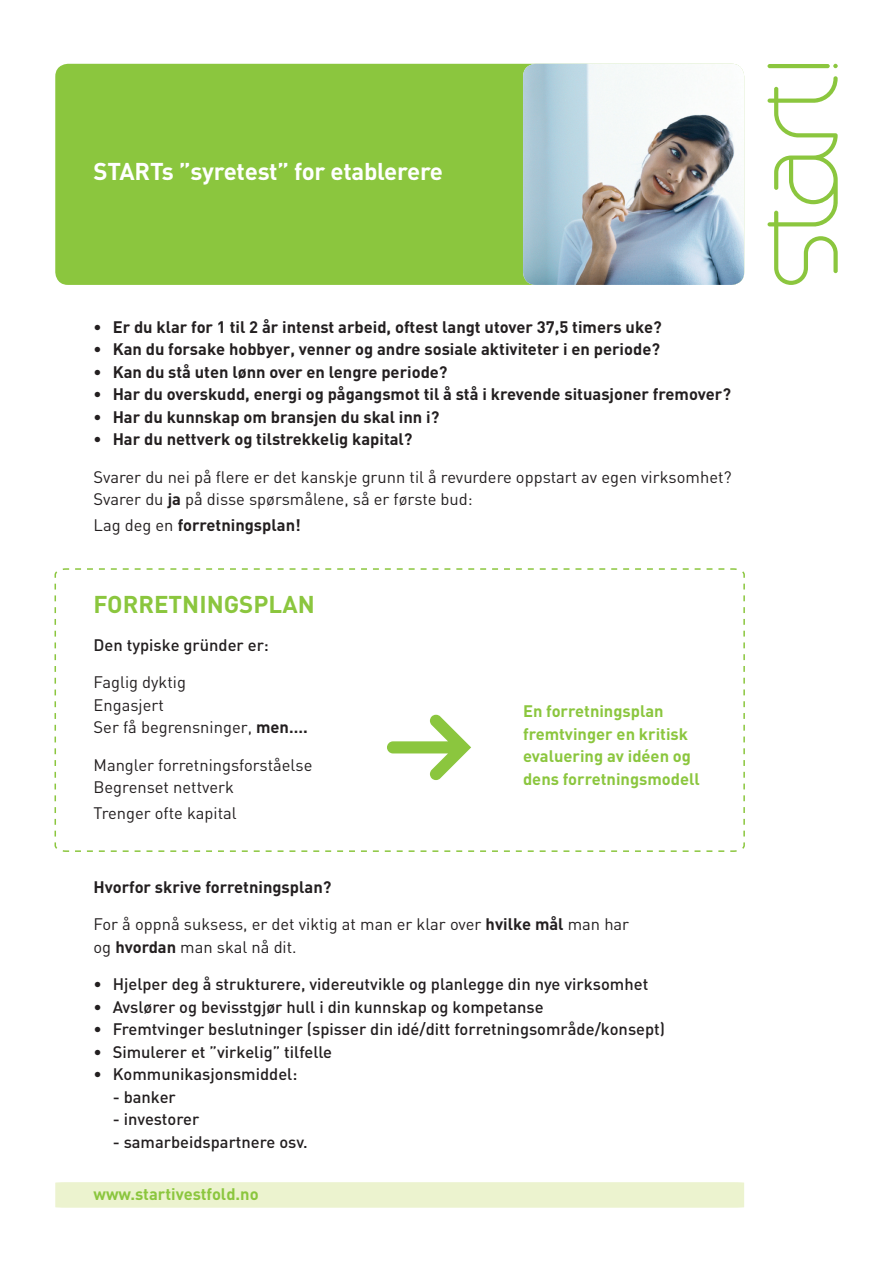
<style>
.page{position:relative;width:893px;height:1263px;background:#fff}
.page>*{position:absolute;margin:0;border:0;box-sizing:border-box;transform-origin:0 0}
.t1{font:700 24px "DIN";letter-spacing:-.01em;color:#fff}
.t2{font:700 24px "DIN";color:#8bc63e}
.t3{font:700 16.5px "DIN";color:#231f20}
.t4{font:16.5px/22.5px "DIN";color:#231f20}
.t5{font:500 16.5px "DIN";color:#231f20}
.t6{font:700 16.5px/22.5px "DIN";color:#8bc63e}
.s1{font-weight:700}
.s2{font-weight:400}
</style>
<div class="page">
<svg style="left:54px;top:568px;width:691px;height:284px"></svg>
<svg style="left:55px;top:1182px;width:689px;height:26px;background:#ecf3cf"></svg>
<div style="left:55px;top:64px;width:689px;height:221px;background:#8bc63e;border-radius:13px"></div>
<img style="left:523px;top:64px;width:221px;height:221px">
<svg style="left:767px;top:64px;width:71px;height:221px"></svg>
<svg style="left:387px;top:714px;width:84px;height:67px"></svg>
<h1 class="t1" style="left:94px;top:155px;width:351px">STARTs ”syretest” for etablerere</h1>
<p class="t3" style="left:94px;top:316px;width:570px">• Er du klar for 1 til 2 år intenst arbeid, oftest langt utover 37,5 timers uke?</p>
<p class="t3" style="left:94px;top:338px;width:568px">• Kan du forsake hobbyer, venner og andre sosiale aktiviteter i en periode?</p>
<p class="t3" style="left:94px;top:361px;width:356px">• Kan du stå uten lønn over en lengre periode?</p>
<p class="t3" style="left:94px;top:383px;width:639px">• Har du overskudd, energi og pågangsmot til å stå i krevende situasjoner fremover?</p>
<p class="t3" style="left:94px;top:406px;width:347px">• Har du kunnskap om bransjen du skal inn i?</p>
<p class="t3" style="left:94px;top:428px;width:321px">• Har du nettverk og tilstrekkelig kapital?</p>
<p class="t4" style="left:94px;top:465px;width:640px">Svarer du nei på flere er det kanskje grunn til å revurdere oppstart av egen virksomhet?<br>Svarer du <span class="s1">ja</span> på disse spørsmålene, så er første bud:</p>
<p class="t3" style="left:94px;top:514px;width:209px"><span class="s2">Lag deg en</span> forretningsplan!</p>
<h1 class="t2" style="left:94px;top:589px;width:223px">FORRETNINGSPLAN</h1>
<p class="t5" style="left:94px;top:634px;width:177px">Den typiske gründer er:</p>
<p class="t4" style="left:94px;top:671px;width:216px">Faglig dyktig<br>Engasjert<br>Ser få begrensninger, <span class="s1">men….</span></p>
<p class="t4" style="left:94px;top:753px;width:220px">Mangler forretningsforståelse<br>Begrenset nettverk</p>
<p class="t4" style="left:94px;top:801px;width:145px">Trenger ofte kapital</p>
<p class="t6" style="left:523px;top:699px;width:178px">En forretningsplan fremtvinger en kritisk evaluering av idéen og dens forretningsmodell</p>
<p class="t3" style="left:94px;top:876px;width:239px">Hvorfor skrive forretningsplan?</p>
<p class="t4" style="left:94px;top:912px;width:537px">For å oppnå suksess, er det viktig at man er klar over <span class="s1">hvilke mål</span> man har og <span class="s1">hvordan</span> man skal nå dit.</p>
<p class="t5" style="left:94px;top:974px;width:556px">• Hjelper deg å strukturere, videreutvikle og planlegge din nye virksomhet</p>
<p class="t5" style="left:94px;top:996px;width:452px">• Avslører og bevisstgjør hull i din kunnskap og kompetanse</p>
<p class="t5" style="left:94px;top:1019px;width:573px">• Fremtvinger beslutninger (spisser din idé/ditt forretningsområde/konsept)</p>
<p class="t5" style="left:94px;top:1041px;width:240px">• Simulerer et ”virkelig” tilfelle</p>
<p class="t5" style="left:94px;top:1064px;width:205px">• Kommunikasjonsmiddel:</p>
<p class="t5" style="left:113px;top:1086px;width:65px">- banker</p>
<p class="t5" style="left:113px;top:1109px;width:88px">- investorer</p>
<p class="t5" style="left:113px;top:1131px;width:196px">- samarbeidspartnere osv.</p>
<p class="t6" style="left:94px;top:1182px;width:167px">www.startivestfold.no</p>
</div>
